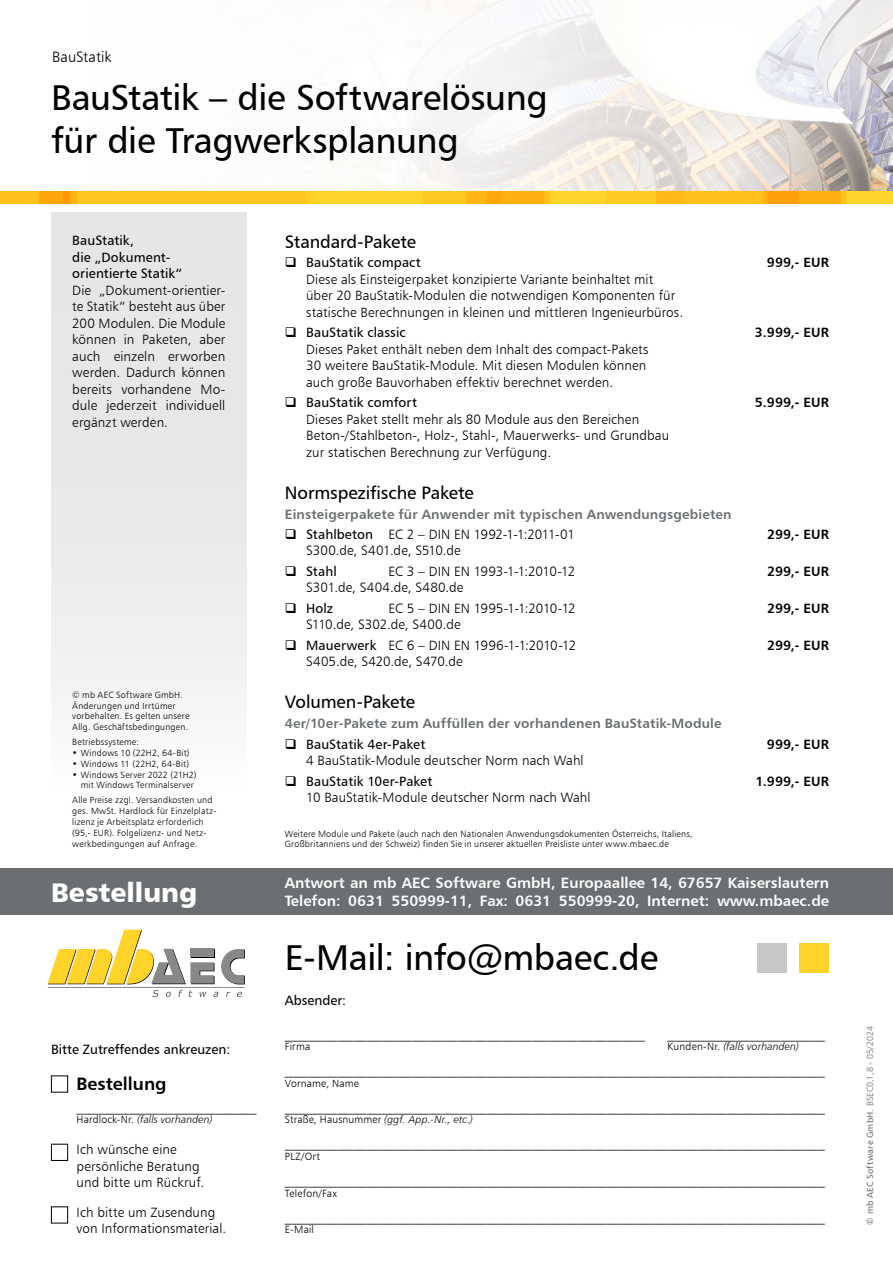
<style>
.page{position:relative;width:893px;height:1263px;background:#fff}
.page>*{position:absolute;margin:0;border:0;box-sizing:border-box;transform-origin:0 0}
.t1{font:36px/43.2px "Humanist 777 BT Roman B";letter-spacing:-.01em;color:#000}
.t2{font:27px "Humanist 777 BT Black B";color:#fff}
.t3{font:18px "Humanist 777 BT Roman B";letter-spacing:-.01em;color:#000}
.t4{font:18px "Humanist 777 BT Bold B";color:#000}
.t5{font:15px "Humanist 777 BT Light B";letter-spacing:-.005em;color:#000}
.t6{font:15px/18px "Humanist 777 BT Bold B";color:#fff}
.t7{font:13.5px/16.5px "Humanist 777 BT Light B";letter-spacing:.005em;color:#000}
.t8{font:13.5px/16.5px "Humanist 777 BT Roman B";letter-spacing:.005em;color:#000}
.t9{font:13.5px "Humanist 777 BT Bold B";letter-spacing:.01em;color:#6b6f72}
.t10{font:13.5px "Humanist 777 BT Bold B";letter-spacing:.005em;color:#000}
.t11{font:13.5px "Humanist 777 BT Light B";letter-spacing:-.015em;color:#000}
.t12{font:10.5px "Humanist 777 BT Light Italic B";letter-spacing:.015em;color:#000}
.t13{font:10.5px "Humanist 777 BT Light B";letter-spacing:.015em;color:#000}
.t14{font:9px/10.8px "Humanist 777 BT Light B";letter-spacing:.02em;color:#000}
.t15{font:9px "Humanist 777 BT Roman B";letter-spacing:.025em;color:#6b6f72}
.s1{font-family:"Humanist 777 BT Light B"}
.s2{font-family:"Humanist 777 BT Roman B"}
</style>
<div class="page">
<img style="left:339px;top:0;width:554px;height:191px">
<div style="left:0;top:191px;width:893px;height:13px;background:#ffd329"></div>
<div style="left:0;top:191px;width:77px;height:13px;background:#ffc01a"></div>
<div style="left:64px;top:191px;width:241px;height:13px;background:#ffc41d"></div>
<div style="left:39px;top:191px;width:30px;height:13px;background:#ffa40a"></div>
<div style="left:423px;top:191px;width:78px;height:13px;background:#ffc820"></div>
<div style="left:487px;top:191px;width:62px;height:13px;background:#ffc01a"></div>
<div style="left:466px;top:191px;width:78px;height:13px;background:#ffaf10"></div>
<div style="left:606px;top:191px;width:78px;height:13px;background:#ffcb23"></div>
<div style="left:768px;top:191px;width:78px;height:13px;background:#ffc01a"></div>
<div style="left:763px;top:191px;width:78px;height:13px;background:#ffaf10"></div>
<svg style="left:656px;top:191px;width:143px;height:13px;fill:#ffc01a"></svg>
<div style="left:305px;top:191px;width:6px;height:13px;background:#ffcb23"></div>
<div style="left:51px;top:213px;width:196px;height:633px;background:linear-gradient(to bottom,#e0e0e0,#fbfcfc)"></div>
<div style="left:0;top:868px;width:893px;height:47px;background:#6b6f72"></div>
<div style="left:51px;top:1144px;width:17px;height:17px;border:1px solid #000"></div>
<div style="left:51px;top:1206px;width:17px;height:17px;border:1px solid #000"></div>
<div style="left:51px;top:1075px;width:17px;height:17px;border:1px solid #000"></div>
<svg style="left:48px;top:930px;width:197px;height:67px"></svg>
<hr style="left:48px;top:987px;width:197px;height:1px;background:#87888a">
<div style="left:757px;top:943px;width:30px;height:30px;background:#c6c7c8"></div>
<div style="left:799px;top:943px;width:30px;height:30px;background:#ffd329"></div>
<p class="t5" style="left:52px;top:48px;width:61px">BauStatik</p>
<h1 class="t1" style="left:51px;top:75px;width:498px">BauStatik – die Softwarelösung für die Tragwerksplanung</h1>
<p class="t8" style="left:72px;top:232px;width:111px">BauStatik,<br>die „Dokument&shy;orientierte Statik“</p>
<p class="t7" style="left:72px;top:282px;width:155px;text-align:justify">Die „Dokument-orientier&shy;te Statik“ besteht aus über 200 Modulen. Die Module können in Paketen, aber auch einzeln erworben werden. Dadurch können bereits vorhandene Mo&shy;dule jederzeit individuell ergänzt werden.</p>
<p class="t14" style="left:72px;top:689px;width:119px">© mb AEC Software GmbH.<br>Änderungen und Irrtümer vorbehalten. Es gelten unsere<br>Allg. Geschäftsbedingungen.</p>
<p class="t14" style="left:72px;top:736px;width:68px">Betriebssysteme:</p>
<p class="t14" style="left:72px;top:747px;width:119px">• Windows 10 (22H2, 64-Bit)</p>
<p class="t14" style="left:72px;top:758px;width:118px">• Windows 11 (22H2, 64-Bit)</p>
<p class="t14" style="left:81px;top:769px;width:117px;text-indent:-9px">• Windows Server 2022 (21H2) mit Windows Terminalserver</p>
<p class="t14" style="left:72px;top:795px;width:145px">Alle Preise zzgl. Versandkosten und ges. MwSt. Hardlock für Einzelplatz&shy;lizenz je Arbeitsplatz erforderlich (95,- EUR). Folgelizenz- und Netz&shy;werkbedingungen auf Anfrage.</p>
<h2 class="t2" style="left:51px;top:875px;width:148px">Bestellung</h2>
<p class="t8" style="left:51px;top:1041px;width:181px">Bitte Zutreffendes ankreuzen:</p>
<h3 class="t4" style="left:77px;top:1072px;width:92px">Bestellung</h3>
<p class="t5" style="left:77px;top:1096px;width:182px">________________________</p>
<p class="t12" style="left:77px;top:1113px;width:138px"><span class="s1">Hardlock-Nr.</span> (falls vorhanden)</p>
<p class="t7" style="left:77px;top:1141px;width:129px">Ich wünsche eine persönliche Beratung und bitte um Rückruf.</p>
<p class="t7" style="left:77px;top:1203px;width:151px">Ich bitte um Zusendung von Informationsmaterial.</p>
<h3 class="t3" style="left:285px;top:230px;width:133px">Standard-Pakete</h3>
<p class="t8" style="left:306px;top:254px;width:116px">BauStatik compact</p>
<p class="t10" style="left:767px;top:254px;width:64px">999,- EUR</p>
<p class="t7" style="left:306px;top:270px;width:378px">Diese als Einsteigerpaket konzipierte Variante beinhaltet mit über 20 BauStatik-Modulen die notwendigen Komponenten für statische Berechnungen in kleinen und mittleren Ingenieurbüros.</p>
<p class="t8" style="left:306px;top:324px;width:101px">BauStatik classic</p>
<p class="t10" style="left:755px;top:324px;width:76px">3.999,- EUR</p>
<p class="t7" style="left:306px;top:340px;width:344px">Dieses Paket enthält neben dem Inhalt des compact-Pakets<br>30 weitere BauStatik-Module. Mit diesen Modulen können auch große Bauvorhaben effektiv berechnet werden.</p>
<p class="t8" style="left:306px;top:394px;width:112px">BauStatik comfort</p>
<p class="t10" style="left:755px;top:394px;width:76px">5.999,- EUR</p>
<p class="t7" style="left:306px;top:410px;width:365px">Dieses Paket stellt mehr als 80 Module aus den Bereichen<br>Beton-/Stahlbeton-, Holz-, Stahl-, Mauerwerks- und Grundbau zur statischen Berechnung zur Verfügung.</p>
<h3 class="t3" style="left:285px;top:481px;width:190px">Normspezifische Pakete</h3>
<p class="t9" style="left:285px;top:505px;width:448px">Einsteigerpakete für Anwender mit typischen Anwendungsgebieten</p>
<p class="t11" style="left:306px;top:526px;width:270px"><span class="s2">Stahlbeton</span> EC 2 – DIN EN 1992-1-1:2011-01</p>
<p class="t10" style="left:767px;top:526px;width:64px">299,- EUR</p>
<p class="t7" style="left:306px;top:542px;width:156px">S300.de, S401.de, S510.de</p>
<p class="t8" style="left:306px;top:563px;width:32px">Stahl</p>
<p class="t11" style="left:388px;top:563px;width:189px">EC 3 – DIN EN 1993-1-1:2010-12</p>
<p class="t10" style="left:767px;top:563px;width:64px">299,- EUR</p>
<p class="t7" style="left:306px;top:579px;width:159px">S301.de, S404.de, S480.de</p>
<p class="t8" style="left:306px;top:600px;width:29px">Holz</p>
<p class="t7" style="left:388px;top:600px;width:189px">EC 5 – DIN EN 1995-1-1:2010-12</p>
<p class="t10" style="left:767px;top:600px;width:64px">299,- EUR</p>
<p class="t7" style="left:306px;top:614px;width:272px;line-height:20.4px">S110.de, S302.de, S400.de<br><span class="s2">Mauerwerk</span> EC 6 – DIN EN 1996-1-1:2010-12</p>
<p class="t10" style="left:767px;top:637px;width:64px">299,- EUR</p>
<p class="t7" style="left:306px;top:653px;width:158px">S405.de, S420.de, S470.de</p>
<h3 class="t3" style="left:285px;top:691px;width:132px">Volumen-Pakete</h3>
<p class="t9" style="left:285px;top:715px;width:438px">4er/10er-Pakete zum Auffüllen der vorhandenen BauStatik-Module</p>
<p class="t8" style="left:306px;top:735px;width:121px">BauStatik 4er-Paket</p>
<p class="t10" style="left:767px;top:735px;width:64px">999,- EUR</p>
<p class="t7" style="left:306px;top:752px;width:279px">4 BauStatik-Module deutscher Norm nach Wahl</p>
<p class="t8" style="left:306px;top:772px;width:128px">BauStatik 10er-Paket</p>
<p class="t10" style="left:755px;top:772px;width:75px">1.999,- EUR</p>
<p class="t7" style="left:306px;top:789px;width:286px">10 BauStatik-Module deutscher Norm nach Wahl</p>
<p class="t14" style="left:285px;top:828px;width:409px">Weitere Module und Pakete (auch nach den Nationalen Anwendungsdokumenten Österreichs, Italiens,<br>Großbritanniens und der Schweiz) finden Sie in unserer aktuellen Preisliste unter www.mbaec.de</p>
<p class="t6" style="left:285px;top:873px;width:546px">Antwort an mb AEC Software GmbH, Europaallee 14, 67657 Kaiserslautern<br>Telefon: 0631 550999-11, Fax: 0631 550999-20, Internet: www.mbaec.de</p>
<h1 class="t1" style="left:285px;top:935px;width:375px">E-Mail: info@mbaec.de</h1>
<p class="t8" style="left:285px;top:992px;width:63px">Absender:</p>
<p class="t5" style="left:285px;top:1023px;width:361px">________________________________________________</p>
<p class="t5" style="left:668px;top:1023px;width:159px">_____________________</p>
<p class="t13" style="left:285px;top:1040px;width:27px">Firma</p>
<p class="t12" style="left:668px;top:1040px;width:133px"><span class="s1">Kunden-Nr.</span> (falls vorhanden)</p>
<p class="t5" style="left:285px;top:1060px;width:541px">________________________________________________________________________</p>
<p class="t13" style="left:285px;top:1077px;width:76px">Vorname, Name</p>
<p class="t5" style="left:285px;top:1096px;width:541px">________________________________________________________________________</p>
<p class="t12" style="left:285px;top:1113px;width:190px"><span class="s1">Straße, Hausnummer</span> (ggf. App.-Nr., etc.)</p>
<p class="t5" style="left:285px;top:1133px;width:541px">________________________________________________________________________</p>
<p class="t13" style="left:285px;top:1150px;width:37px">PLZ/Ort</p>
<p class="t5" style="left:285px;top:1169px;width:541px">________________________________________________________________________</p>
<p class="t13" style="left:285px;top:1186px;width:53px">Telefon/Fax</p>
<p class="t5" style="left:285px;top:1206px;width:541px">________________________________________________________________________</p>
<p class="t13" style="left:285px;top:1223px;width:31px">E-Mail</p>
<p class="t15" style="left:864px;top:1224px;width:200px;rotate:-90deg">© mb AEC Software GmbH. <span class="s1">BSEC0,1,8 - 05/2024</span></p>
</div>
